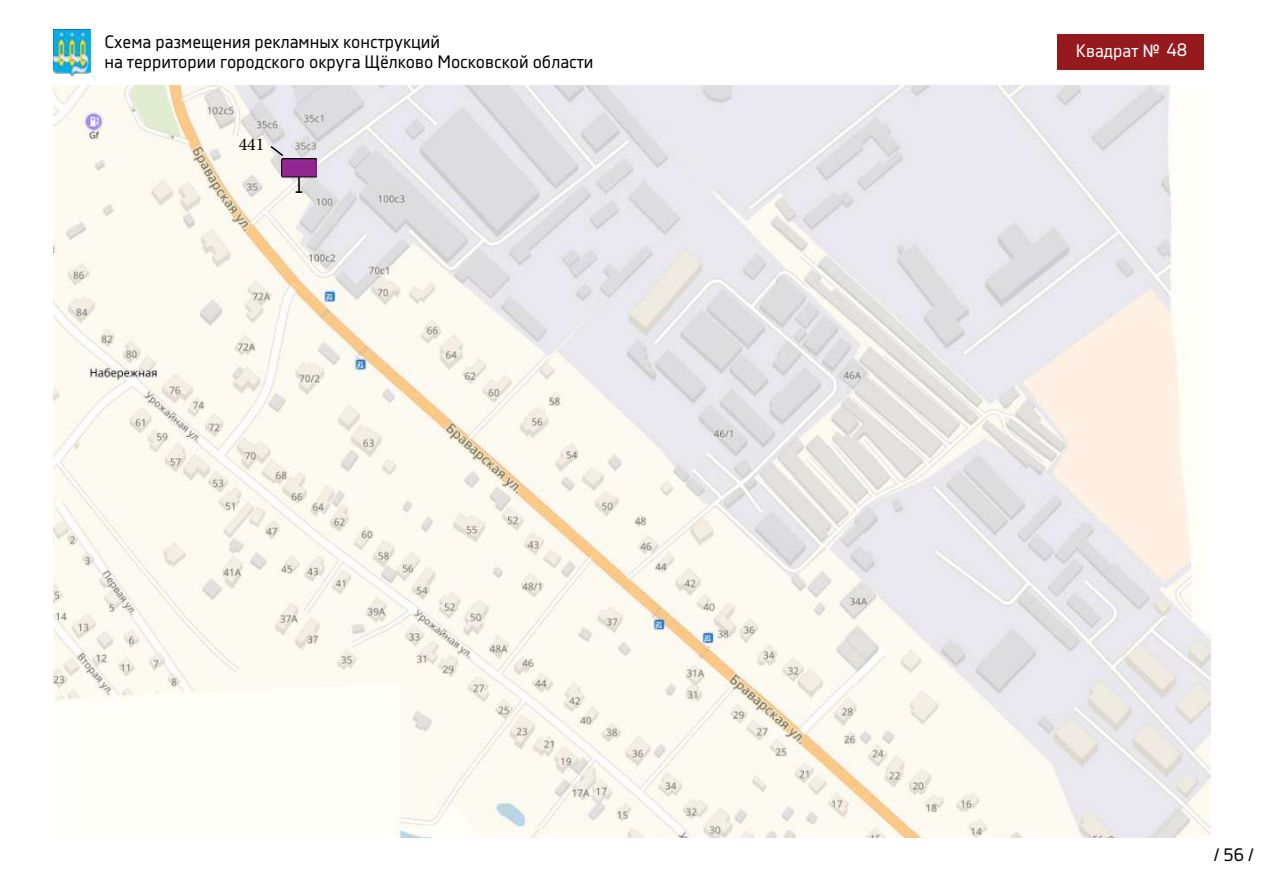
<style>
.page{position:relative;width:1263px;height:893px;background:#fff}
.page>*{position:absolute;margin:0;border:0;box-sizing:border-box;transform-origin:0 0}
.t1{font:18px/20.5px "Decima Nova Pro";color:#000}
.t2{font:18px "Decima Nova Pro";color:#fff}
.t3{font:18px "Minion Pro";color:#000}
.s1{font-family:"DIN2014"}
</style>
<div class="page">
<img style="left:54px;top:30px;width:37px;height:46px">
<div style="left:1057px;top:34px;width:147px;height:35px;background:#941a1d"></div>
<img style="left:54px;top:85px;width:1156px;height:753px">
<img style="left:282px;top:158px;width:35px;height:35px">
<svg style="left:269px;top:144px;width:16px;height:14px"></svg>
<p class="t1" style="left:104px;top:31px;width:491px">Схема размещения рекламных конструкций<br>на территории городского округа Щёлково Московской области</p>
<p class="t3" style="left:239px;top:132px;width:27px">441</p>
<p class="t2" style="left:1076px;top:41px;width:113px">Квадрат <span class="s1">№</span> 48</p>
<p class="t1" style="left:1214px;top:845px;width:42px">/ 56 /</p>
</div>
